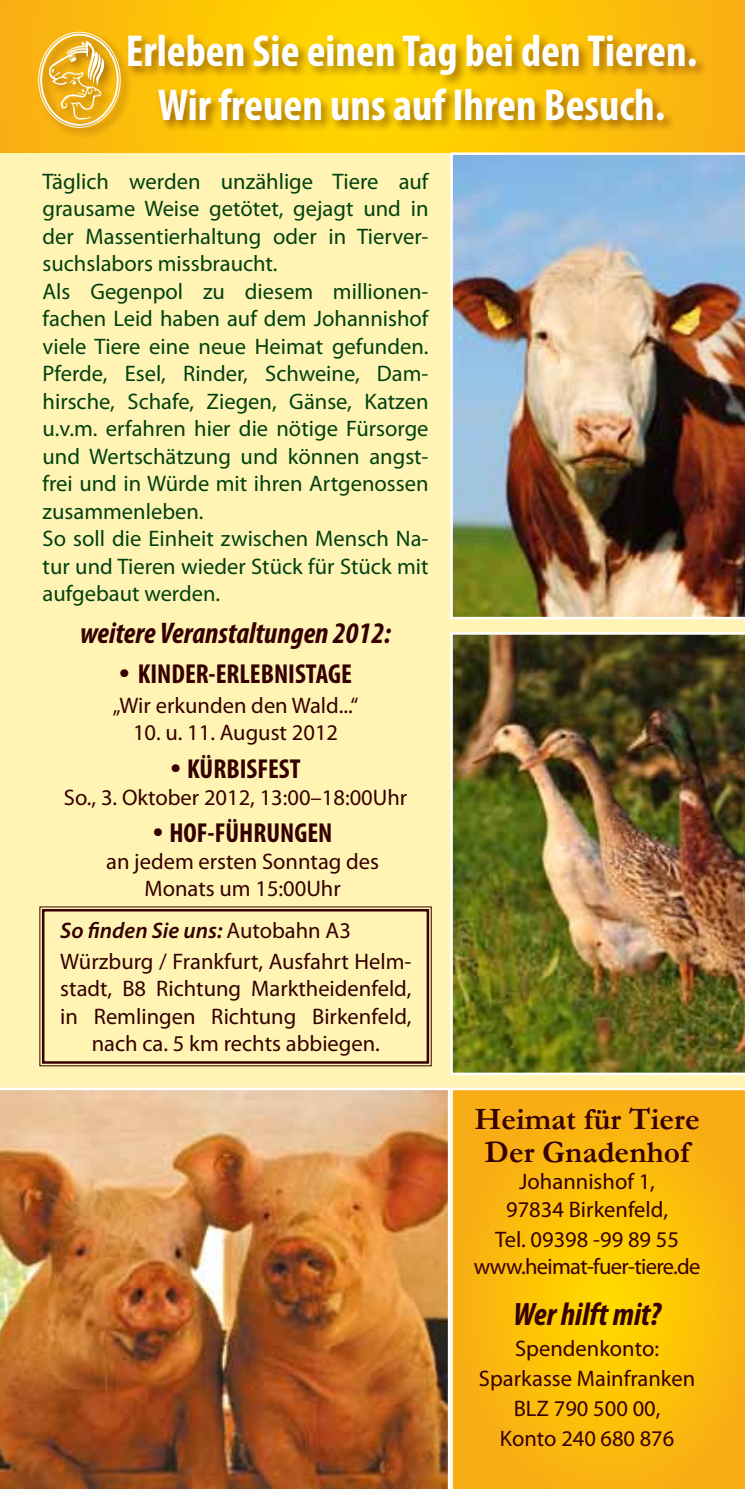
<style>
.page{position:relative;width:745px;height:1489px;background:#fff}
.page>*{position:absolute;margin:0;border:0;box-sizing:border-box;transform-origin:0 0}
.t1{font:700 condensed 45px/54px "Myriad Pro";color:#fff;text-align:center}
.t2{font:italic 700 condensed 32.5px "Myriad Pro";color:#360000}
.t3{font:700 31.25px/32.5px "Garamond";color:#360000;text-align:center}
.t4{font:italic 700 condensed 30px "Myriad Pro";color:#360000}
.t5{font:700 condensed 27.5px "Myriad Pro";color:#360000}
.t6{font:22.5px/27.5px "Myriad Pro";color:#004111}
.t7{font:22.5px/30px "Myriad Pro";color:#360000;text-align:center}
.t8{font:22.5px/27.5px "Myriad Pro";letter-spacing:-.03em;color:#360000;text-align:center}
.s1{font-weight:400;font-stretch:normal;font-size:37.5px}
.s2{font-weight:600;font-style:italic}
</style>
<div class="page">
<div style="left:0;top:0;width:744px;height:1488px;background:#fff4b3"></div>
<svg style="left:0;top:0;width:744px;height:152px"></svg>
<svg style="left:450px;top:1087px;width:294px;height:401px"></svg>
<img style="left:0;top:1087px;width:450px;height:401px">
<img style="left:450px;top:632px;width:294px;height:443px">
<svg style="left:39px;top:906px;width:393px;height:160px"></svg>
<div style="left:42px;top:909px;width:387px;height:154px;border:2px solid #360000"></div>
<div style="left:126px;top:33px;width:581px;height:99px;background:#360000;opacity:.44"></div>
<img style="left:450px;top:152px;width:294px;height:467px">
<div style="left:36px;top:30px;width:96px;height:110px;background:#360000;opacity:.44"></div>
<div style="left:40px;top:34px;width:79px;height:92px;border:2px solid #fff;border-radius:50%"></div>
<div style="left:46px;top:39px;width:70px;height:93px;background:#360000;opacity:.44"></div>
<svg style="left:49px;top:41px;width:55px;height:79px"></svg>
<h1 class="t1" style="left:126px;top:23px;width:572px">Erleben Sie einen Tag bei den Tieren.<br>Wir freuen uns auf Ihren Besuch.</h1>
<p class="t6" style="left:43px;top:167px;width:387px">Täglich werden unzählige Tiere auf grausame Weise getötet, gejagt und in der Massentierhaltung oder in Tierver&shy;suchslabors missbraucht.<br>Als Gegenpol zu diesem millionen&shy;fachen Leid haben auf dem Johannishof viele Tiere eine neue Heimat gefunden.<br>Pferde, Esel, Rinder, Schweine, Dam&shy;hirsche, Schafe, Ziegen, Gänse, Katzen u.v.m. erfahren hier die nötige Fürsorge und Wertschätzung und können angst&shy;frei und in Würde mit ihren Artgenossen zusammenleben.<br>So soll die Einheit zwischen Mensch Na&shy;tur und Tieren wieder Stück für Stück mit aufgebaut werden.</p>
<h3 class="t4" style="left:80px;top:614px;width:312px">weitere Veranstaltungen 2012:</h3>
<p class="t5" style="left:119px;top:657px;width:234px"><span class="s1">•</span> KINDER-ERLEBNISTAGE</p>
<p class="t7" style="left:113px;top:690px;width:247px">„Wir erkunden den Wald...“</p>
<p class="t7" style="left:133px;top:717px;width:206px">10. u. 11. August 2012</p>
<p class="t5" style="left:170px;top:751px;width:132px"><span class="s1">•</span> KÜRBISFEST</p>
<p class="t7" style="left:64px;top:782px;width:344px">So., 3. Oktober 2012, 13:00–18:00Uhr</p>
<p class="t5" style="left:153px;top:816px;width:181px"><span class="s1">•</span> HOF-FÜHRUNGEN</p>
<p class="t7" style="left:106px;top:848px;width:274px;line-height:27px">an jedem ersten Sonntag des<br>Monats um 15:00Uhr</p>
<p class="t7" style="left:60px;top:914px;width:352px;line-height:31px;text-align:left"><span class="s2">So finden Sie uns:</span> Autobahn A3<br>Würzburg / Frankfurt, Ausfahrt Helm-</p>
<p class="t7" style="left:60px;top:974px;width:352px;line-height:27.5px">stadt, B8 Richtung Marktheidenfeld, in Remlingen Richtung Birkenfeld, nach ca. 5 km rechts abbiegen.</p>
<h3 class="t3" style="left:474px;top:1103px;width:227px">Heimat für Tiere<br>Der Gnadenhof</h3>
<p class="t7" style="left:506px;top:1167px;width:163px;line-height:27.5px">Johannishof 1,<br>97834 Birkenfeld,</p>
<p class="t8" style="left:473px;top:1225px;width:228px">Tel. 09398 -99 89 55 www.heimat-fuer-tiere.de</p>
<h2 class="t2" style="left:513px;top:1294px;width:149px">Wer hilft mit?</h2>
<p class="t7" style="left:478px;top:1332px;width:218px">Spendenkonto:<br>Sparkasse Mainfranken<br>BLZ 790 500 00,<br>Konto 240 680 876</p>
</div>
